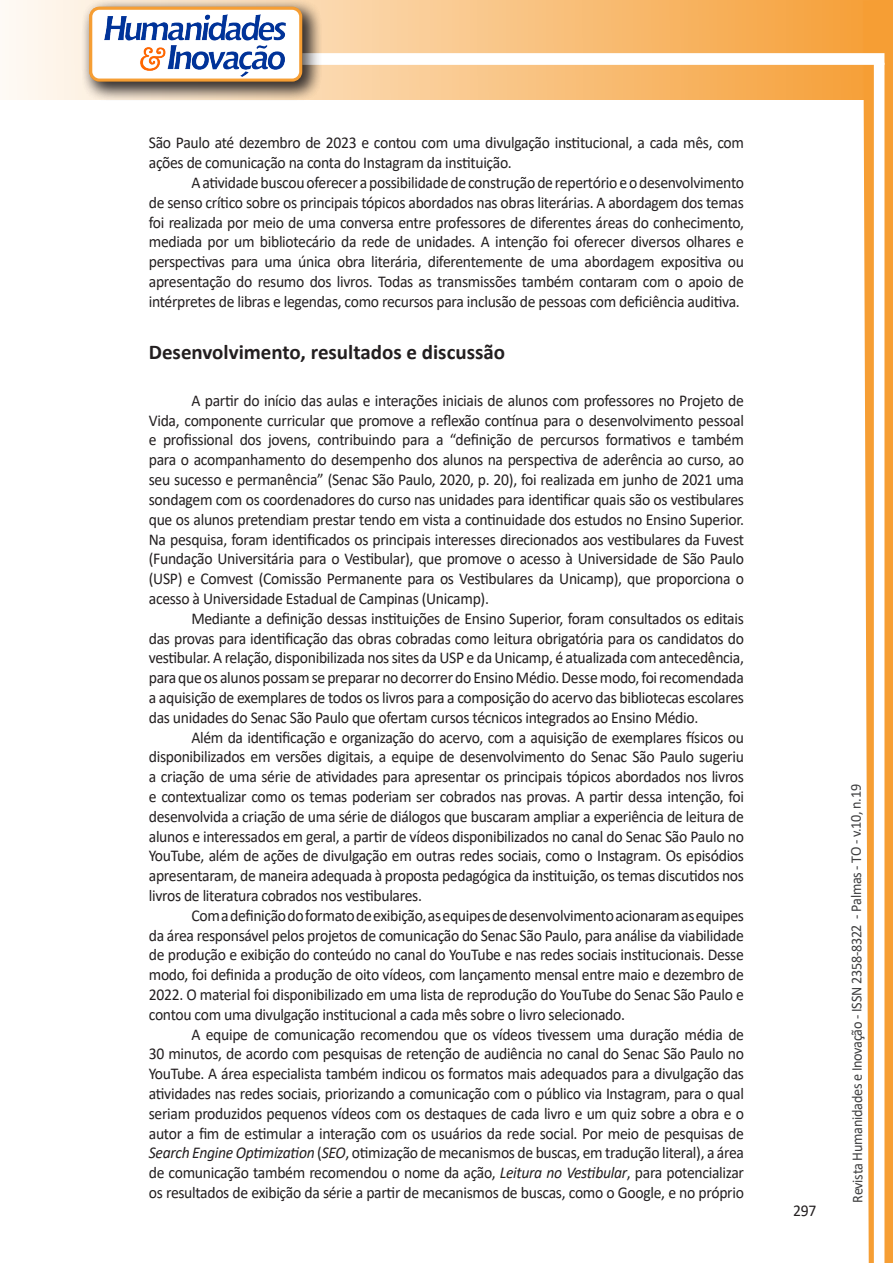
<style>
.page{position:relative;width:893px;height:1263px;background:#fff}
.page>*{position:absolute;margin:0;border:0;box-sizing:border-box;transform-origin:0 0}
.Titulo_2{font:700 21px "Calibri";color:#231f20}
.texto{font:16.5px/19.8px "Calibri";letter-spacing:-.02em;color:#231f20;text-align:justify;scale:.95 1}
.t1{font:15px "Calibri";letter-spacing:-.025em;color:#3e3e3f;scale:.95 1}
.s1{font-style:italic}
</style>
<div class="page">
<svg style="left:5px;top:0;width:858px;height:100px;background:#f9c484"></svg>
<div style="left:302px;top:53px;width:582px;height:12px;background:#fff;border:2px solid #fff"></div>
<svg style="left:863px;top:0;width:30px;height:1263px"></svg>
<div style="left:81px;top:0;width:241px;height:102px;background:#231f20;opacity:.75"></div>
<div style="left:91px;top:8px;width:210px;height:72px;background:#fff;border-radius:9px"></div>
<img style="left:104px;top:14px;width:181px;height:62px">
<div style="left:89px;top:7px;width:213px;height:75px;border:3px solid #f69e34;border-radius:9px"></div>
<p class="texto" style="left:149px;top:133px;width:628px">São Paulo até dezembro de 2023 e contou com uma divulgação institucional, a cada mês, com ações de comunicação na conta do Instagram da instituição.</p>
<p class="texto" style="left:149px;top:172px;width:628px;text-indent:43px">A atividade buscou oferecer a possibilidade de construção de repertório e o desenvolvimento de senso crítico sobre os principais tópicos abordados nas obras literárias. A abordagem dos temas foi realizada por meio de uma conversa entre professores de diferentes áreas do conhecimento, mediada por um bibliotecário da rede de unidades. A intenção foi oferecer diversos olhares e perspectivas para uma única obra literária, diferentemente de uma abordagem expositiva ou apresentação do resumo dos livros. Todas as transmissões também contaram com o apoio de intérpretes de libras e legendas, como recursos para inclusão de pessoas com deficiência auditiva.</p>
<p class="Titulo_2" style="left:149px;top:337px;width:358px">Desenvolvimento, resultados e discussão</p>
<p class="texto" style="left:149px;top:390px;width:628px;text-indent:43px">A partir do início das aulas e interações iniciais de alunos com professores no Projeto de Vida, componente curricular que promove a reflexão contínua para o desenvolvimento pessoal e profissional dos jovens, contribuindo para a “definição de percursos formativos e também para o acompanhamento do desempenho dos alunos na perspectiva de aderência ao curso, ao seu sucesso e permanência” (Senac São Paulo, 2020, p. 20), foi realizada em junho de 2021 uma sondagem com os coordenadores do curso nas unidades para identificar quais são os vestibulares que os alunos pretendiam prestar tendo em vista a continuidade dos estudos no Ensino Superior.<br>Na pesquisa, foram identificados os principais interesses direcionados aos vestibulares da Fuvest (Fundação Universitária para o Vestibular), que promove o acesso à Universidade de São Paulo (USP) e Comvest (Comissão Permanente para os Vestibulares da Unicamp), que proporciona o acesso à Universidade Estadual de Campinas (Unicamp).</p>
<p class="texto" style="left:149px;top:608px;width:628px;text-indent:43px">Mediante a definição dessas instituições de Ensino Superior, foram consultados os editais das provas para identificação das obras cobradas como leitura obrigatória para os candidatos do vestibular. A relação, disponibilizada nos sites da USP e da Unicamp, é atualizada com antecedência, para que os alunos possam se preparar no decorrer do Ensino Médio. Desse modo, foi recomendada a aquisição de exemplares de todos os livros para a composição do acervo das bibliotecas escolares das unidades do Senac São Paulo que ofertam cursos técnicos integrados ao Ensino Médio.</p>
<p class="texto" style="left:149px;top:727px;width:628px;text-indent:43px">Além da identificação e organização do acervo, com a aquisição de exemplares físicos ou disponibilizados em versões digitais, a equipe de desenvolvimento do Senac São Paulo sugeriu a criação de uma série de atividades para apresentar os principais tópicos abordados nos livros e contextualizar como os temas poderiam ser cobrados nas provas. A partir dessa intenção, foi desenvolvida a criação de uma série de diálogos que buscaram ampliar a experiência de leitura de alunos e interessados em geral, a partir de vídeos disponibilizados no canal do Senac São Paulo no YouTube, além de ações de divulgação em outras redes sociais, como o Instagram. Os episódios apresentaram, de maneira adequada à proposta pedagógica da instituição, os temas discutidos nos livros de literatura cobrados nos vestibulares.</p>
<p class="texto" style="left:149px;top:905px;width:628px;text-indent:43px">Com a definição do formato de exibição, as equipes de desenvolvimento acionaram as equipes da área responsável pelos projetos de comunicação do Senac São Paulo, para análise da viabilidade de produção e exibição do conteúdo no canal do YouTube e nas redes sociais institucionais. Desse modo, foi definida a produção de oito vídeos, com lançamento mensal entre maio e dezembro de 2022. O material foi disponibilizado em uma lista de reprodução do YouTube do Senac São Paulo e contou com uma divulgação institucional a cada mês sobre o livro selecionado.</p>
<p class="texto" style="left:149px;top:1024px;width:628px;text-indent:43px">A equipe de comunicação recomendou que os vídeos tivessem uma duração média de 30 minutos, de acordo com pesquisas de retenção de audiência no canal do Senac São Paulo no YouTube. A área especialista também indicou os formatos mais adequados para a divulgação das atividades nas redes sociais, priorizando a comunicação com o público via Instagram, para o qual seriam produzidos pequenos vídeos com os destaques de cada livro e um quiz sobre a obra e o autor a fim de estimular a interação com os usuários da rede social. Por meio de pesquisas de <span class="s1">Search Engine Optimization</span> (<span class="s1">SEO</span>, otimização de mecanismos de buscas, em tradução literal), a área de comunicação também recomendou o nome da ação, <span class="s1">Leitura no Vestibular</span>, para potencializar os resultados de exibição da série a partir de mecanismos de buscas, como o Google, e no próprio</p>
<p class="texto" style="left:793px;top:1200px;width:26px">297</p>
<p class="t1" style="left:846px;top:1203px;width:442px;rotate:-90deg">Revista Humanidades e Inovação - ISSN 2358-8322 - Palmas - TO - v.10, n.19</p>
</div>
